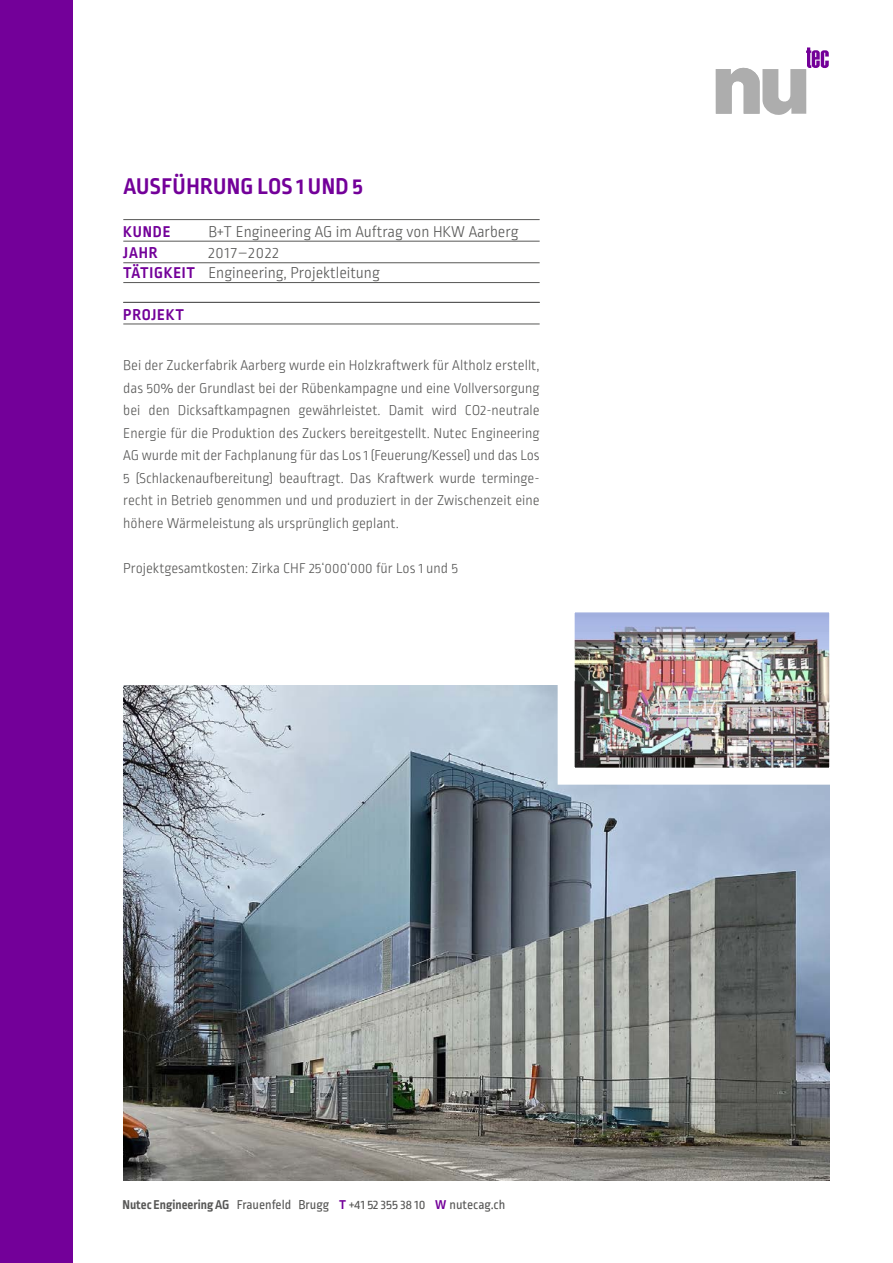
<style>
.page{position:relative;width:893px;height:1263px;background:#fff}
.page>*{position:absolute;margin:0;border:0;box-sizing:border-box;transform-origin:0 0}
.t1{font:700 24px "Ropa Sans Pro";letter-spacing:.02em;color:#730099}
.t2{font:300 16.5px/19.8px "Ropa Sans Pro";color:#575756}
.t3{font:700 16.5px "Ropa Sans Pro";letter-spacing:.05em;color:#730099}
.t4{font:300 15px/22.5px "Ropa Sans Pro";color:#575756;text-align:justify}
.t5{font:13.5px "Ropa Sans Pro";color:#575756}
.s1{font-weight:700;color:#730099}
.s2{font-weight:700}
</style>
<div class="page">
<svg style="left:716px;top:47px;width:113px;height:68px"></svg>
<div style="left:0;top:0;width:72px;height:1263px;background:#730099"></div>
<hr style="left:123px;top:219px;width:417px;height:1px;background:#575756">
<hr style="left:123px;top:241px;width:417px;height:1px;background:#575756">
<hr style="left:123px;top:262px;width:417px;height:1px;background:#575756">
<hr style="left:123px;top:282px;width:417px;height:1px;background:#575756">
<hr style="left:123px;top:302px;width:417px;height:1px;background:#575756">
<hr style="left:123px;top:324px;width:417px;height:1px;background:#575756">
<img style="left:123px;top:685px;width:706px;height:495px">
<img style="left:576px;top:613px;width:252px;height:154px">
<h1 class="t1" style="left:123px;top:172px;width:241px">AUSFÜHRUNG LOS 1 UND 5</h1>
<p class="t3" style="left:123px;top:222px;width:49px">KUNDE</p>
<p class="t2" style="left:208px;top:223px;width:312px">B+T Engineering AG im Auftrag von HKW Aarberg</p>
<p class="t3" style="left:123px;top:244px;width:36px">JAHR</p>
<p class="t2" style="left:123px;top:244px;width:258px;text-indent:85px">2017–2022<br><span class="s1">TÄTIGKEIT</span> Engineering, Projektleitung</p>
<p class="t3" style="left:123px;top:305px;width:62px">PROJEKT</p>
<p class="t4" style="left:123px;top:355px;width:418px">Bei der Zuckerfabrik Aarberg wurde ein Holzkraftwerk für Altholz erstellt, das 50% der Grundlast bei der Rübenkampagne und eine Vollversorgung bei den Dicksaftkampagnen gewährleistet. Damit wird CO2-neutrale Energie für die Produktion des Zuckers bereitgestellt. Nutec Engineering AG wurde mit der Fachplanung für das Los 1 (Feuerung/Kessel) und das Los 5 (Schlackenaufbereitung) beauftragt. Das Kraftwerk wurde terminge&shy;recht in Betrieb genommen und und produziert in der Zwischenzeit eine höhere Wärmeleistung als ursprünglich geplant.</p>
<p class="t4" style="left:123px;top:558px;width:336px">Projektgesamtkosten: Zirka CHF 25‘000‘000 für Los 1 und 5</p>
<p class="t5" style="left:123px;top:1197px;width:384px"><span class="s2">Nutec Engineering AG</span> Frauenfeld Brugg <span class="s1">T</span> +41 52 355 38 10 <span class="s1">W</span> nutecag.ch</p>
</div>
